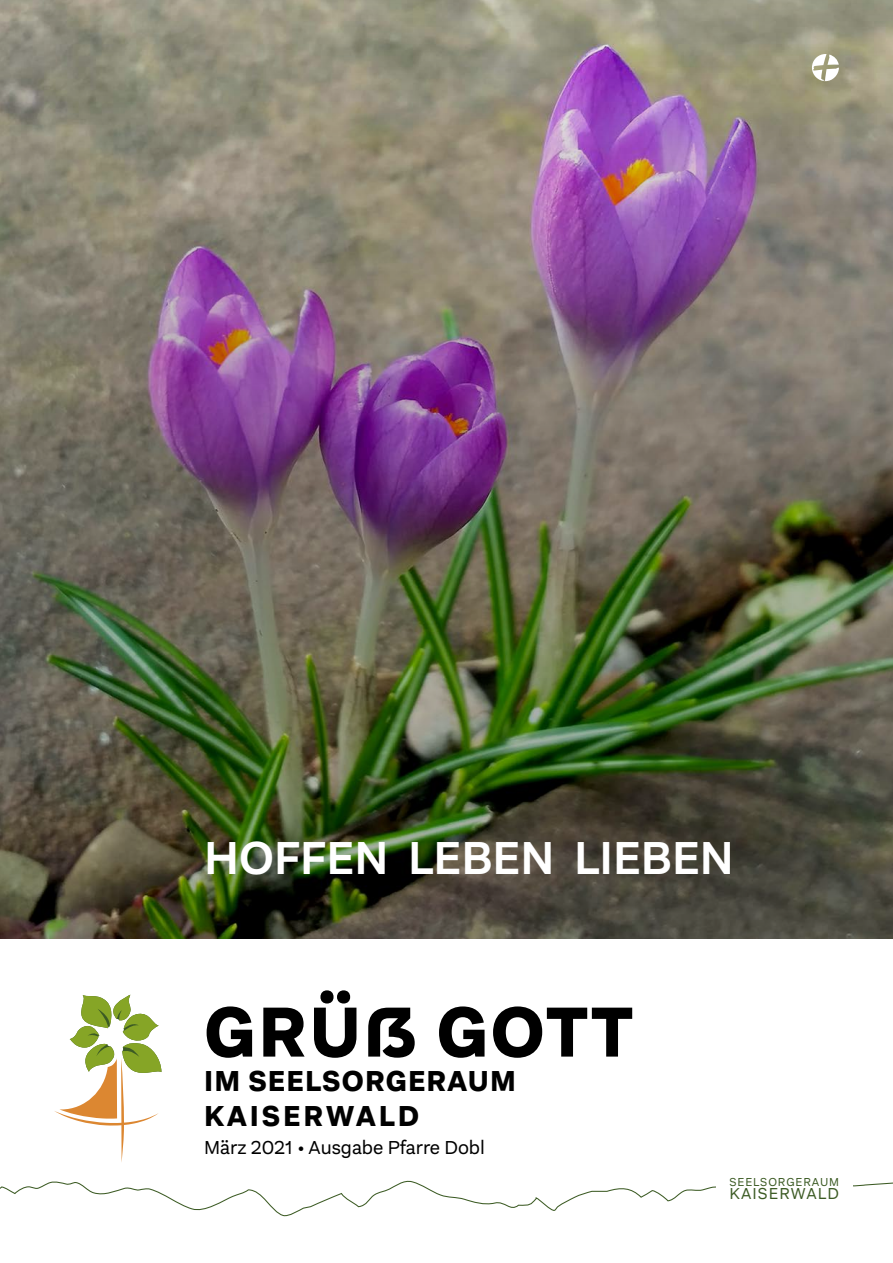
<style>
.page{position:relative;width:893px;height:1263px;background:#fff}
.page>*{position:absolute;margin:0;border:0;box-sizing:border-box;transform-origin:0 0}
.t1{font:800 73.5px "Aestetico";letter-spacing:.04em;color:#000}
.t2{font:600 48px "Aestetico";color:#fff}
.t3{font:800 30px/34.5px "Aestetico";letter-spacing:.04em;color:#000}
.t4{font:19.5px "Aestetico";color:#000}
.t5{font:16.5px "Aestetico";letter-spacing:.07em;color:#3c5b24}
.t6{font:12px "Aestetico";letter-spacing:.08em;color:#3c5b24}
</style>
<div class="page">
<svg style="left:0;top:1068px;width:893px;height:149px"></svg>
<div style="left:716px;top:1167px;width:136px;height:42px;background:#fff"></div>
<img style="left:0;top:0;width:893px;height:939px">
<svg style="left:54px;top:994px;width:107px;height:169px"></svg>
<svg style="left:812px;top:54px;width:27px;height:27px"></svg>
<h2 class="t2" style="left:204px;top:830px;width:531px">HOFFEN LEBEN LIEBEN</h2>
<h1 class="t1" style="left:204px;top:987px;width:430px">GRÜẞ GOTT</h1>
<h3 class="t3" style="left:204px;top:1064px;width:313px">IM SEELSORGERAUM<br>KAISERWALD</h3>
<p class="t4" style="left:204px;top:1136px;width:282px">März 2021 • Ausgabe Pfarre Dobl</p>
<p class="t6" style="left:729px;top:1175px;width:111px">SEELSORGERAUM</p>
<p class="t5" style="left:729px;top:1184px;width:111px">KAISERWALD</p>
</div>
